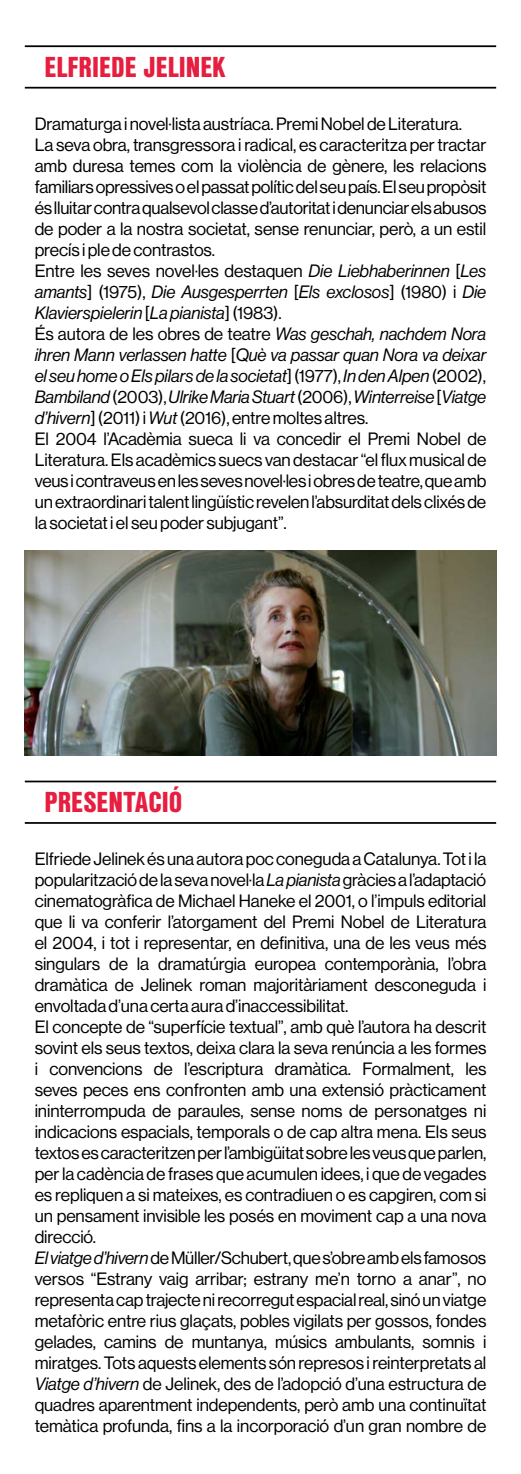
<style>
.page{position:relative;width:521px;height:1474px;background:#fff}
.page>*{position:absolute;margin:0;border:0;box-sizing:border-box;transform-origin:0 0}
.t1{font:900 28px "Nimbus San Con L";color:#e61e3f}
.t2{font:17.5px/21px "N Haas Grotesk DS Pro 55 Rg";letter-spacing:-.005em;color:#000}
.t3{font:17.5px/21px "N Haas Grotesk DS Pro 56 It";letter-spacing:-.005em;color:#000}
.s1{font-family:"N Haas Grotesk DS Pro 56 It"}
.s2{font-family:"N Haas Grotesk DS Pro 55 Rg"}
</style>
<div class="page">
<img style="left:25px;top:550px;width:471px;height:205px">
<hr style="left:25px;top:45px;width:471px;height:2px;background:#000">
<hr style="left:25px;top:87px;width:471px;height:2px;background:#000">
<hr style="left:25px;top:780px;width:471px;height:2px;background:#000">
<hr style="left:25px;top:822px;width:471px;height:1px;background:#000">
<h1 class="t1" style="left:45px;top:46px;width:182px">ELFRIEDE JELINEK</h1>
<p class="t2" style="left:35px;top:113px;width:453px">Dramaturga i novel·lista austríaca. Premi Nobel de Literatura.<br>La seva obra, transgressora i radical, es caracteritza per tractar amb duresa temes com la violència de gènere, les relacions familiars opressives o el passat polític del seu país. El seu propòsit és lluitar contra qualsevol classe d’autoritat i denunciar els abusos de poder a la nostra societat, sense renunciar, però, a un estil precís i ple de contrastos.<br>Entre les seves novel·les destaquen <span class="s1">Die Liebhaberinnen</span> [<span class="s1">Les</span></p>
<p class="t3" style="left:35px;top:281px;width:453px">amants<span class="s2">] (1975),</span> Die Ausgesperrten <span class="s2">[</span>Els exclosos<span class="s2">] (1980) i</span> Die<br>Klavierspielerin <span class="s2">[</span>La pianista<span class="s2">] (1983).</span></p>
<p class="t2" style="left:35px;top:323px;width:453px">És autora de les obres de teatre <span class="s1">Was geschah, nachdem Nora</span></p>
<p class="t3" style="left:35px;top:344px;width:453px;text-align:justify">ihren Mann verlassen hatte <span class="s2">[</span>Què va passar quan Nora va deixar el seu home o Els pilars de la societat<span class="s2">] (1977),</span> In den Alpen <span class="s2">(2002), </span>Bambiland <span class="s2">(2003),</span> Ulrike Maria Stuart <span class="s2">(2006),</span> Winterreise <span class="s2">[</span>Viatge</p>
<p class="t2" style="left:35px;top:407px;width:453px"><span class="s1">d’hivern</span>] (2011) i <span class="s1">Wut</span> (2016), entre moltes altres.<br>El 2004 l’Acadèmia sueca li va concedir el Premi Nobel de Literatura. Els acadèmics suecs van destacar “el flux musical de veus i contraveus en les seves novel·les i obres de teatre, que amb un extraordinari talent lingüístic revelen l’absurditat dels clixés de la societat i el seu poder subjugant”.</p>
<h1 class="t1" style="left:45px;top:781px;width:139px">PRESENTACIÓ</h1>
<p class="t2" style="left:35px;top:848px;width:453px">Elfriede Jelinek és una autora poc coneguda a Catalunya. Tot i la popularització de la seva novel·la <span class="s1">La pianista</span> gràcies a l’adaptació cinematogràfica de Michael Haneke el 2001, o l’impuls editorial que li va conferir l’atorgament del Premi Nobel de Literatura el 2004, i tot i representar, en definitiva, una de les veus més singulars de la dramatúrgia europea contemporània, l’obra dramàtica de Jelinek roman majoritàriament desconeguda i envoltada d’una certa aura d’inaccessibilitat.<br>El concepte de “superfície textual”, amb què l’autora ha descrit sovint els seus textos, deixa clara la seva renúncia a les formes i convencions de l’escriptura dramàtica. Formalment, les seves peces ens confronten amb una extensió pràcticament ininterrompuda de paraules, sense noms de personatges ni indicacions espacials, temporals o de cap altra mena. Els seus textos es caracteritzen per l’ambigü itat sobre les veus que parlen, per la cadència de frases que acumulen idees, i que de vegades es repliquen a si mateixes, es contradiuen o es capgiren, com si un pensament invisible les posés en moviment cap a una nova direcció.<br><span class="s1">El viatge d’hivern</span> de Müller/Schubert, que s’obre amb els famosos versos “Estrany vaig arribar; estrany me’n torno a anar”, no representa cap trajecte ni recorregut espacial real, sinó un viatge metafòric entre rius glaçats, pobles vigilats per gossos, fondes gelades, camins de muntanya, músics ambulants, somnis i miratges. Tots aquests elements són represos i reinterpretats al <span class="s1">Viatge d’hivern</span> de Jelinek, des de l’adopció d’una estructura de quadres aparentment independents, però amb una continuïtat temàtica profunda, fins a la incorporació d’un gran nombre de</p>
</div>
